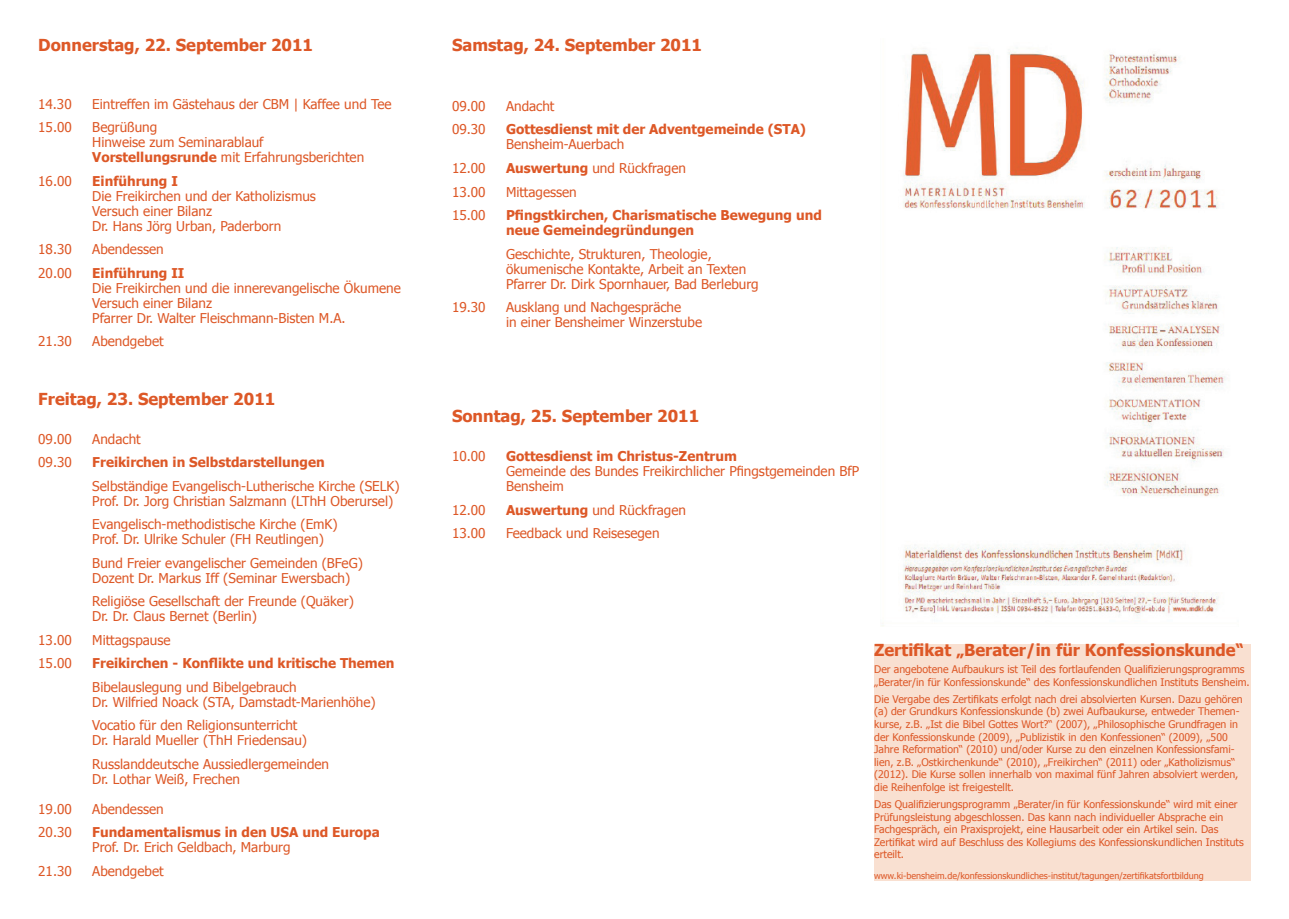
<style>
.page{position:relative;width:1289px;height:919px;background:#fff}
.page>*{position:absolute;margin:0;border:0;box-sizing:border-box;transform-origin:0 0}
.t1{font:700 16.5px "Tahoma";color:#dd5827}
.t2{font:13.5px/15px "Tahoma";color:#dd5827}
.t3{font:700 13.5px/15px "Tahoma";color:#dd5827}
.t4{font:10.5px/12.6px "Tahoma";color:#dd5827}
.t5{font:9px "Tahoma";color:#dd5827}
.s1{font-weight:700}
</style>
<div class="page">
<img style="left:882px;top:50px;width:344px;height:576px">
<div style="left:874px;top:643px;width:376px;height:237px;background:#f9e0d1"></div>
<p class="t1" style="left:38px;top:33px;width:276px">Donnerstag, 22. September 2011</p>
<p class="t2" style="left:38px;top:96px;width:35px">14.30</p>
<p class="t2" style="left:92px;top:96px;width:301px">Eintreffen im Gästehaus der CBM | Kaffee und Tee</p>
<p class="t2" style="left:38px;top:119px;width:35px">15.00</p>
<p class="t2" style="left:92px;top:119px;width:273px">Begrüßung<br>Hinweise zum Seminarablauf<br><span class="s1">Vorstellungsrunde</span> mit Erfahrungsberichten</p>
<p class="t2" style="left:38px;top:173px;width:35px">16.00</p>
<p class="t3" style="left:92px;top:172px;width:87px">Einführung I</p>
<p class="t2" style="left:92px;top:188px;width:225px">Die Freikirchen und der Katholizismus<br>Versuch einer Bilanz<br>Dr. Hans Jörg Urban, Paderborn</p>
<p class="t2" style="left:38px;top:241px;width:35px">18.30</p>
<p class="t2" style="left:92px;top:241px;width:73px">Abendessen</p>
<p class="t2" style="left:38px;top:265px;width:35px">20.00</p>
<p class="t3" style="left:92px;top:264px;width:94px">Einführung II</p>
<p class="t2" style="left:92px;top:280px;width:310px">Die Freikirchen und die innerevangelische Ökumene<br>Versuch einer Bilanz<br>Pfarrer Dr. Walter Fleischmann-Bisten M.A.</p>
<p class="t2" style="left:38px;top:333px;width:35px">21.30</p>
<p class="t2" style="left:92px;top:333px;width:73px">Abendgebet</p>
<p class="t1" style="left:38px;top:387px;width:238px">Freitag, 23. September 2011</p>
<p class="t2" style="left:38px;top:430px;width:35px">09.00</p>
<p class="t2" style="left:92px;top:430px;width:50px">Andacht</p>
<p class="t2" style="left:38px;top:454px;width:35px">09.30</p>
<p class="t3" style="left:92px;top:454px;width:234px">Freikirchen in Selbstdarstellungen</p>
<p class="t2" style="left:92px;top:477px;width:309px">Selbständige Evangelisch-Lutherische Kirche (SELK)<br>Prof. Dr. Jorg Christian Salzmann (LThH Oberursel)</p>
<p class="t2" style="left:92px;top:516px;width:247px">Evangelisch-methodistische Kirche (EmK)<br>Prof. Dr. Ulrike Schuler (FH Reutlingen)</p>
<p class="t2" style="left:92px;top:554px;width:272px">Bund Freier evangelischer Gemeinden (BFeG)<br>Dozent Dr. Markus Iff (Seminar Ewersbach)</p>
<p class="t2" style="left:92px;top:593px;width:263px">Religiöse Gesellschaft der Freunde (Quäker)<br>Dr. Dr. Claus Bernet (Berlin)</p>
<p class="t2" style="left:38px;top:631px;width:35px">13.00</p>
<p class="t2" style="left:92px;top:631px;width:80px">Mittagspause</p>
<p class="t2" style="left:38px;top:655px;width:35px">15.00</p>
<p class="t3" style="left:92px;top:655px;width:304px">Freikirchen - Konflikte und kritische Themen</p>
<p class="t2" style="left:92px;top:678px;width:285px">Bibelauslegung und Bibelgebrauch<br>Dr. Wilfried Noack (STA, Damstadt-Marienhöhe)</p>
<p class="t2" style="left:92px;top:717px;width:216px">Vocatio für den Religionsunterricht<br>Dr. Harald Mueller (ThH Friedensau)</p>
<p class="t2" style="left:92px;top:755px;width:238px">Russlanddeutsche Aussiedlergemeinden<br>Dr. Lothar Weiß, Frechen</p>
<p class="t2" style="left:38px;top:800px;width:35px">19.00</p>
<p class="t2" style="left:92px;top:800px;width:73px">Abendessen</p>
<p class="t2" style="left:38px;top:824px;width:35px">20.30</p>
<p class="t3" style="left:92px;top:824px;width:289px">Fundamentalismus in den USA und Europa</p>
<p class="t2" style="left:92px;top:839px;width:200px">Prof. Dr. Erich Geldbach, Marburg</p>
<p class="t2" style="left:38px;top:862px;width:35px">21.30</p>
<p class="t2" style="left:92px;top:862px;width:73px">Abendgebet</p>
<p class="t1" style="left:452px;top:33px;width:252px">Samstag, 24. September 2011</p>
<p class="t2" style="left:452px;top:98px;width:35px">09.00</p>
<p class="t2" style="left:506px;top:98px;width:50px">Andacht</p>
<p class="t2" style="left:452px;top:121px;width:35px">09.30</p>
<p class="t3" style="left:506px;top:121px;width:301px">Gottesdienst mit der Adventgemeinde (STA)</p>
<p class="t2" style="left:506px;top:136px;width:120px">Bensheim-Auerbach</p>
<p class="t2" style="left:452px;top:160px;width:35px">12.00</p>
<p class="t2" style="left:506px;top:160px;width:181px"><span class="s1">Auswertung</span> und Rückfragen</p>
<p class="t2" style="left:452px;top:183px;width:35px">13.00</p>
<p class="t2" style="left:506px;top:183px;width:72px">Mittagessen</p>
<p class="t2" style="left:452px;top:207px;width:35px">15.00</p>
<p class="t3" style="left:506px;top:207px;width:317px">Pfingstkirchen, Charismatische Bewegung und neue Gemeindegründungen</p>
<p class="t2" style="left:506px;top:245px;width:254px">Geschichte, Strukturen, Theologie, ökumenische Kontakte, Arbeit an Texten<br>Pfarrer Dr. Dirk Spornhauer, Bad Berleburg</p>
<p class="t2" style="left:452px;top:299px;width:35px">19.30</p>
<p class="t2" style="left:506px;top:299px;width:197px">Ausklang und Nachgespräche<br>in einer Bensheimer Winzerstube</p>
<p class="t1" style="left:452px;top:405px;width:249px">Sonntag, 25. September 2011</p>
<p class="t2" style="left:452px;top:448px;width:35px">10.00</p>
<p class="t3" style="left:506px;top:447px;width:232px">Gottesdienst im Christus-Zentrum</p>
<p class="t2" style="left:506px;top:463px;width:354px">Gemeinde des Bundes Freikirchlicher Pfingstgemeinden BfP<br>Bensheim</p>
<p class="t2" style="left:452px;top:501px;width:35px">12.00</p>
<p class="t2" style="left:506px;top:501px;width:181px"><span class="s1">Auswertung</span> und Rückfragen</p>
<p class="t2" style="left:452px;top:525px;width:35px">13.00</p>
<p class="t2" style="left:506px;top:525px;width:155px">Feedback und Reisesegen</p>
<p class="t1" style="left:874px;top:639px;width:371px">Zertifikat „Berater/in für Konfessionskunde“</p>
<p class="t4" style="left:874px;top:662px;width:377px">Der angebotene Aufbaukurs ist Teil des fortlaufenden Qualifizierungsprogramms „Berater/in für Konfessionskunde“ des Konfessionskundlichen Instituts Bensheim.</p>
<p class="t4" style="left:874px;top:692px;width:370px">Die Vergabe des Zertifikats erfolgt nach drei absolvierten Kursen. Dazu gehören (a) der Grundkurs Konfessionskunde (b) zwei Aufbaukurse, entweder Themen&shy;kurse, z.B. „Ist die Bibel Gottes Wort?“ (2007), „Philosophische Grundfragen in der Konfessionskunde (2009), „Publizistik in den Konfessionen“ (2009), „500<br>Jahre Reformation“ (2010) und/oder Kurse zu den einzelnen Konfessionsfami&shy;lien, z.B. „Ostkirchenkunde“ (2010), „Freikirchen“ (2011) oder „Katholizismus“ (2012). Die Kurse sollen innerhalb von maximal fünf Jahren absolviert werden, die Reihenfolge ist freigestellt.</p>
<p class="t4" style="left:874px;top:797px;width:371px">Das Qualifizierungsprogramm „Berater/in für Konfessionskunde“ wird mit einer Prüfungsleistung abgeschlossen. Das kann nach individueller Absprache ein Fachgespräch, ein Praxisprojekt, eine Hausarbeit oder ein Artikel sein. Das Zertifikat wird auf Beschluss des Kollegiums des Konfessionskundlichen Instituts erteilt.</p>
<p class="t5" style="left:874px;top:869px;width:331px">www.ki-bensheim.de/konfessionskundliches-institut/tagungen/zertifikatsfortbildung</p>
</div>
